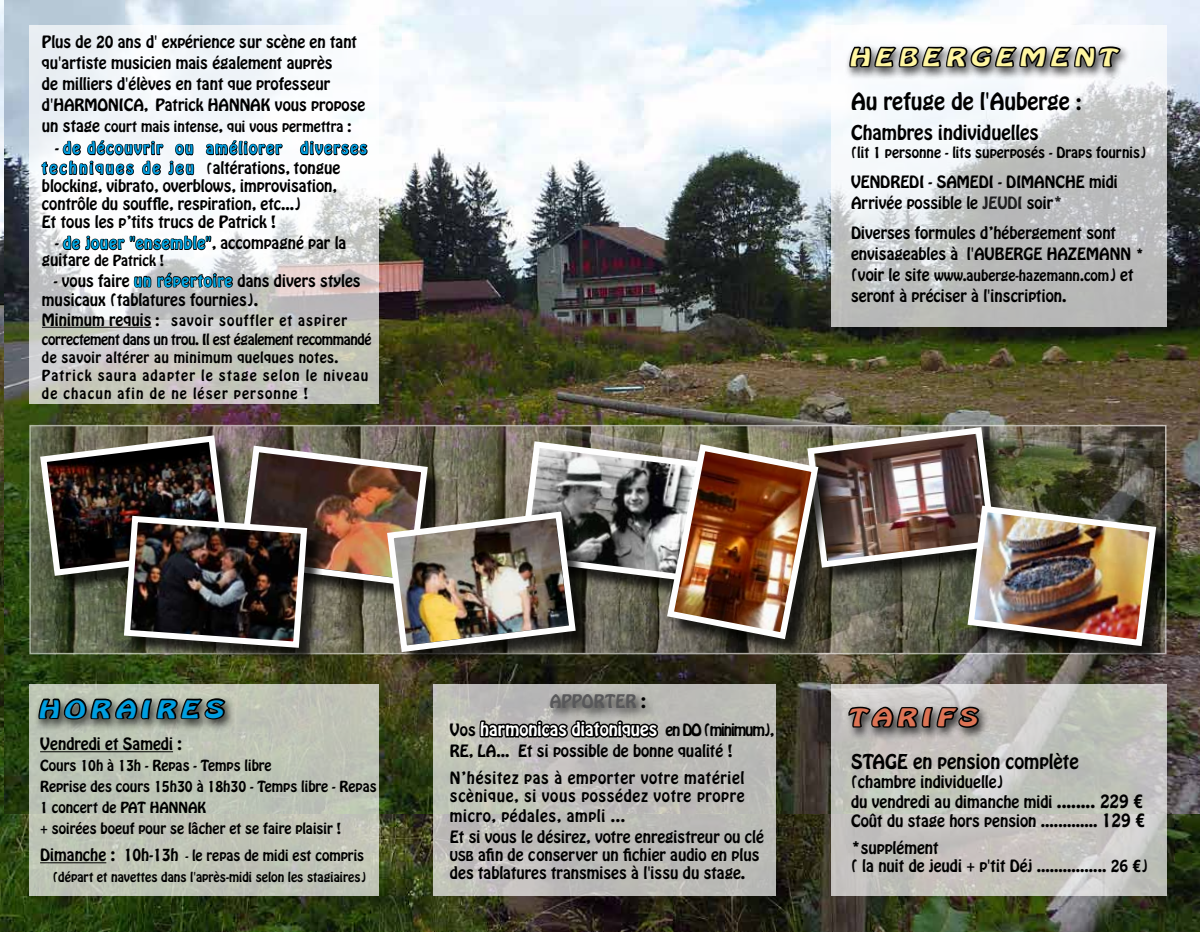
<style>
.page{position:relative;width:1200px;height:932px;background:#fff}
.page>*{position:absolute;margin:0;border:0;box-sizing:border-box;transform-origin:0 0}
.t1{font:21px "Hobo Std";color:#000}
.t2{font:21px "BATAVIA";color:#fff6a1}
.t3{font:21px "BATAVIA";color:#009ee0}
.t4{font:21px "BATAVIA";color:#dd7455}
.t5{font:18px "Hobo Std";color:#000}
.t6{font:16.5px "Hobo Std";color:#fff}
.t7{font:16.5px "Hobo Std";color:#58585a}
.t8{font:15px/21px "Hobo Std";color:#000}
.t9{font:15px/20.4px "Hobo Std";letter-spacing:.04em;color:#000}
.t10{font:15px/19.8px "Hobo Std";letter-spacing:.09em;color:#009ee0}
.t11{font:15px "Hobo Std";letter-spacing:.025em;color:#000}
.t12{font:13.5px/21px "Hobo Std";color:#000}
.t13{font:13.5px/18px "Hobo Std";letter-spacing:.08em;color:#000}
.t14{font:13.5px/19.5px "Hobo Std";letter-spacing:-.03em;color:#000}
.t15{font:12px "Hobo Std";color:#000}
.s1{font-size:15px}
.s2{color:#000}
.s3{font-size:13.5px;color:#000}
.s4{color:#00a7e3}
.s5{font-size:18px}
.s6{color:#202021}
.s7{font-size:13.5px}
.s8{font-size:12px}
.s9{font-size:15px;color:#000}
.s10{font-size:16.5px}
</style>
<div class="page">
<img style="left:0;top:0;width:1199px;height:932px">
<img style="left:4px;top:0;width:1195px;height:813px">
<svg style="left:29px;top:25px;width:349px;height:378px"></svg>
<svg style="left:830px;top:684px;width:336px;height:212px;background:#c5c5c0"></svg>
<svg style="left:830px;top:25px;width:336px;height:302px"></svg>
<div style="left:29px;top:684px;width:349px;height:212px;background:#bec4b6"></div>
<div style="left:433px;top:684px;width:342px;height:212px;background:linear-gradient(to right,#c1c1bb,#b9b8b5)"></div>
<div style="left:969px;top:508px;width:204px;height:155px;background:#000;opacity:.75"></div>
<div style="left:126px;top:518px;width:199px;height:147px;background:#000;opacity:.75"></div>
<div style="left:389px;top:514px;width:204px;height:155px;background:#000;opacity:.75"></div>
<img style="left:37px;top:424px;width:1122px;height:231px">
<div style="left:843px;top:702px;width:145px;height:37px;background:#000;opacity:.75"></div>
<svg style="left:846px;top:704px;width:135px;height:63px;background:#92908d"></svg>
<div style="left:843px;top:43px;width:287px;height:38px;background:#000;opacity:.75"></div>
<svg style="left:847px;top:44px;width:275px;height:63px"></svg>
<svg style="left:478px;top:719px;width:181px;height:20px;background:#3e3e3c"></svg>
<div style="left:545px;top:690px;width:110px;height:30px;background:#000;opacity:.75"></div>
<hr style="left:42px;top:327px;width:109px;height:1px;background:#000">
<svg style="left:205px;top:139px;width:78px;height:17px"></svg>
<svg style="left:299px;top:140px;width:69px;height:16px"></svg>
<svg style="left:41px;top:139px;width:154px;height:37px"></svg>
<svg style="left:62px;top:235px;width:171px;height:53px"></svg>
<hr style="left:40px;top:862px;width:66px;height:1px;background:#000">
<div style="left:33px;top:694px;width:202px;height:37px;background:#000;opacity:.75"></div>
<svg style="left:37px;top:696px;width:190px;height:63px"></svg>
<p class="t8" style="left:42px;top:31px;width:325px">Plus de 20 ans d' expérience sur scène en tant qu'artiste musicien mais également auprès<br>de milliers d'élèves en tant que professeur d'HARMONICA, Patrick HANNAK vous propose</p>
<p class="t12" style="left:42px;top:116px;width:311px"><span class="s1">un stage</span> court mais intense<span class="s1">,</span> qui vous permettra :</p>
<p class="t10" style="left:42px;top:139px;width:327px;text-indent:13px"><span class="s2">-</span> de découvrir ou améliorer diverses techniques de jeu <span class="s3">(</span><span class="s2">altérations, tongue</span></p>
<p class="t8" style="left:42px;top:177px;width:296px;line-height:18px">blocking, vibrato, overblows, improvisation, contrôle du souffle, respiration, etc...)<br>Et tous les p’tits trucs de Patrick !</p>
<p class="t11" style="left:55px;top:233px;width:293px">- <span class="s4">de jouer "ensemble"</span>, accompagné par la</p>
<p class="t12" style="left:42px;top:250px;width:124px"><span class="s1">guitare</span> de Patrick !</p>
<p class="t8" style="left:42px;top:271px;width:320px;line-height:19.5px;text-indent:12px">- vous faire <span class="s4">un répertoire</span> dans divers styles musicaux (tablatures fournies).</p>
<p class="t14" style="left:42px;top:311px;width:331px"><span class="s1">Minimum requis</span> : savoir souffler et aspirer correctement dans un trou. Il est également recommandé</p>
<p class="t13" style="left:42px;top:349px;width:328px">de savoir altérer au minimum quelques notes.<br>Patrick saura adapter le stage selon le niveau de chacun afin de ne léser personne !</p>
<h1 class="t2" style="left:850px;top:42px;width:267px">H E B E R G E M E N T</h1>
<h1 class="t1" style="left:850px;top:87px;width:232px">Au refuge de l'Auberge <span class="s5">:</span></h1>
<p class="t5" style="left:850px;top:120px;width:189px">Chambres individuelles</p>
<p class="t12" style="left:850px;top:142px;width:297px">(lit 1 personne - lits superposés - Draps fournis)</p>
<p class="t8" style="left:850px;top:172px;width:268px">VENDREDI - SAMEDI - DIMANCHE midi<br>Arrivée possible le <span class="s6">JEUDI</span> soir<span class="s6">*</span></p>
<p class="t8" style="left:850px;top:223px;width:294px">Diverses formules d’hébergement sont envisageables à l'AUBERGE HAZEMANN <span class="s7">*</span></p>
<p class="t12" style="left:850px;top:265px;width:284px"><span class="s1">(voir le site</span> www.auberge-hazemann.com<span class="s1">) et</span></p>
<p class="t8" style="left:850px;top:286px;width:217px">seront à préciser à l'inscription.</p>
<h1 class="t3" style="left:40px;top:693px;width:185px">H O R A I R E S</h1>
<p class="t8" style="left:40px;top:734px;width:143px">Vendredi et Samedi :</p>
<p class="t12" style="left:40px;top:755px;width:338px">Cours 10h à 13h - Repas - Temps libre<br>Reprise des cours 15h30 à 18h30 - Temps libre - Repas 1 concert de PAT HANNAK<br>+ soirées boeuf pour se lâcher et se faire plaisir !</p>
<p class="t12" style="left:40px;top:845px;width:325px"><span class="s1">Dimanche : 10h-13h</span> <span class="s8">-</span> le repas de midi est compris</p>
<p class="t15" style="left:53px;top:869px;width:315px">(départ et navettes dans l'après-midi selon les stagiaires)</p>
<p class="t7" style="left:549px;top:689px;width:98px">APPORTER <span class="s2">:</span></p>
<p class="t6" style="left:450px;top:718px;width:325px"><span class="s9">Vos</span> harmonicas diatoniques <span class="s9">en DO (minimum),</span></p>
<p class="t9" style="left:450px;top:737px;width:296px;line-height:27px">RE, LA... Et si possible de bonne qualité !<br>N’hésitez pas à emporter votre matériel</p>
<p class="t9" style="left:450px;top:786px;width:315px">scènique, si vous possédez votre propre micro, pédales, ampli ...<br>Et si vous le désirez, votre enregistreur ou clé</p>
<p class="t8" style="left:450px;top:846px;width:311px;line-height:18px"><span class="s8">USB</span> afin de conserver un fichier audio en plus des tablatures transmises à l'issu du stage.</p>
<h1 class="t4" style="left:850px;top:702px;width:128px">T A R I F S</h1>
<p class="t5" style="left:850px;top:749px;width:229px">STAGE en pension complète</p>
<p class="t8" style="left:850px;top:772px;width:295px;line-height:19.5px">(chambre individuelle)<br>du vendredi au dimanche midi <span class="s10">........ 229 €<br></span>Coût du stage hors pension ............. <span class="s10">129 €</span></p>
<p class="t8" style="left:850px;top:839px;width:298px;line-height:18px">*supplément<br>( la nuit de jeudi + p'tit Déj ................ 26 €)</p>
</div>
